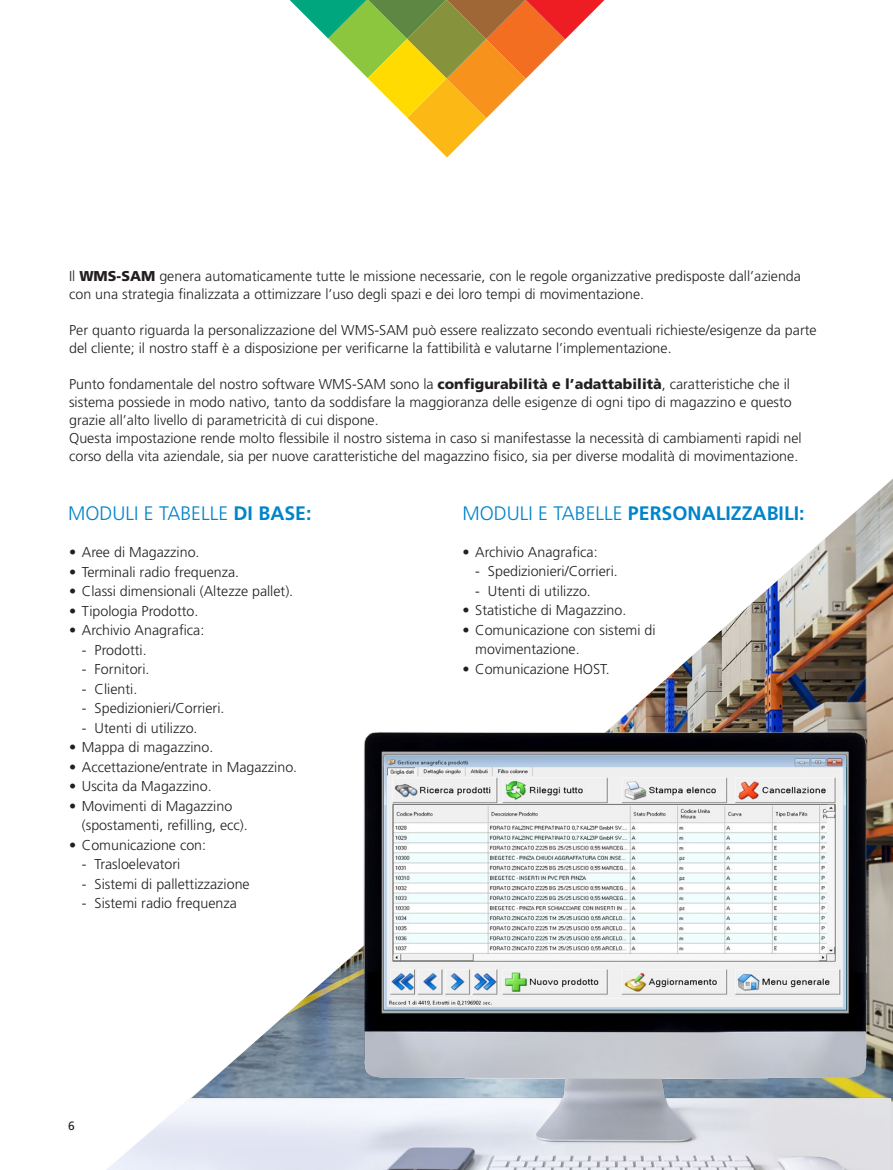
<style>
.page{position:relative;width:893px;height:1170px;background:#fff}
.page>*{position:absolute;margin:0;border:0;box-sizing:border-box;transform-origin:0 0}
.t1{font:700 19.5px "Frutiger LT Std";color:#0084ca}
.t2{font:300 19.5px "Frutiger LT Std";color:#0084ca}
.t3{font:300 14.25px/18px "Frutiger LT Std";color:#231f20}
.t4{font:12px "Frutiger LT Std";color:#231f20}
.s1{font-weight:900}
.s2{font-weight:700}
.s3{font-weight:300}
</style>
<div class="page">
<svg style="left:290px;top:0;width:314px;height:157px"></svg>
<img style="left:626px;top:479px;width:267px;height:622px">
<img style="left:108px;top:714px;width:783px;height:455px">
<p class="t3" style="left:69px;top:267px;width:733px">Il <span class="s1">WMS-SAM</span> genera automaticamente tutte le missione necessarie, con le regole organizzative predisposte dall’azienda con una strategia finalizzata a ottimizzare l’uso degli spazi e dei loro tempi di movimentazione.</p>
<p class="t3" style="left:69px;top:321px;width:749px">Per quanto riguarda la personalizzazione del WMS-SAM può essere realizzato secondo eventuali richieste/esigenze da parte del cliente; il nostro staff è a disposizione per verificarne la fattibilità e valutarne l’implementazione.</p>
<p class="t3" style="left:69px;top:375px;width:734px">Punto fondamentale del nostro software WMS-SAM sono la <span class="s1">configurabilità e l’adattabilità</span>, caratteristiche che il sistema possiede in modo nativo, tanto da soddisfare la maggioranza delle esigenze di ogni tipo di magazzino e questo grazie all’alto livello di parametricità di cui dispone.<br>Questa impostazione rende molto flessibile il nostro sistema in caso si manifestasse la necessità di cambiamenti rapidi nel corso della vita aziendale, sia per nuove caratteristiche del magazzino fisico, sia per diverse modalità di movimentazione.</p>
<h1 class="t2" style="left:68px;top:502px;width:245px">MODULI E TABELLE <span class="s2">DI BASE:</span></h1>
<h1 class="t1" style="left:462px;top:502px;width:344px"><span class="s3">MODULI E TABELLE</span> PERSONALIZZABILI:</h1>
<p class="t3" style="left:69px;top:543px;width:132px">• Aree di Magazzino.</p>
<p class="t3" style="left:69px;top:563px;width:172px">• Terminali radio frequenza.</p>
<p class="t3" style="left:69px;top:582px;width:226px">• Classi dimensionali (Altezze pallet).</p>
<p class="t3" style="left:69px;top:602px;width:131px">• Tipologia Prodotto.</p>
<p class="t3" style="left:69px;top:621px;width:137px">• Archivio Anagrafica:</p>
<p class="t3" style="left:82px;top:640px;width:66px">- Prodotti.</p>
<p class="t3" style="left:82px;top:660px;width:69px">- Fornitori.</p>
<p class="t3" style="left:82px;top:679px;width:57px">- Clienti.</p>
<p class="t3" style="left:82px;top:699px;width:144px">- Spedizionieri/Corrieri.</p>
<p class="t3" style="left:82px;top:718px;width:117px">- Utenti di utilizzo.</p>
<p class="t3" style="left:69px;top:738px;width:146px">• Mappa di magazzino.</p>
<p class="t3" style="left:69px;top:757px;width:230px">• Accettazione/entrate in Magazzino.</p>
<p class="t3" style="left:69px;top:777px;width:144px">• Uscita da Magazzino.</p>
<p class="t3" style="left:82px;top:796px;width:168px;line-height:19.5px;text-indent:-13px">• Movimenti di Magazzino (spostamenti, refilling, ecc).</p>
<p class="t3" style="left:69px;top:835px;width:139px">• Comunicazione con:</p>
<p class="t3" style="left:82px;top:855px;width:100px">- Trasloelevatori</p>
<p class="t3" style="left:82px;top:874px;width:169px">- Sistemi di pallettizzazione</p>
<p class="t3" style="left:82px;top:894px;width:156px">- Sistemi radio frequenza</p>
<p class="t4" style="left:68px;top:1118px;width:8px">6</p>
<p class="t3" style="left:462px;top:543px;width:137px">• Archivio Anagrafica:</p>
<p class="t3" style="left:475px;top:562px;width:144px">- Spedizionieri/Corrieri.</p>
<p class="t3" style="left:475px;top:582px;width:117px">- Utenti di utilizzo.</p>
<p class="t3" style="left:462px;top:601px;width:165px">• Statistiche di Magazzino.</p>
<p class="t3" style="left:475px;top:620px;width:182px;line-height:19.5px;text-indent:-13px">• Comunicazione con sistemi di movimentazione.</p>
<p class="t3" style="left:462px;top:660px;width:149px">• Comunicazione HOST.</p>
</div>
